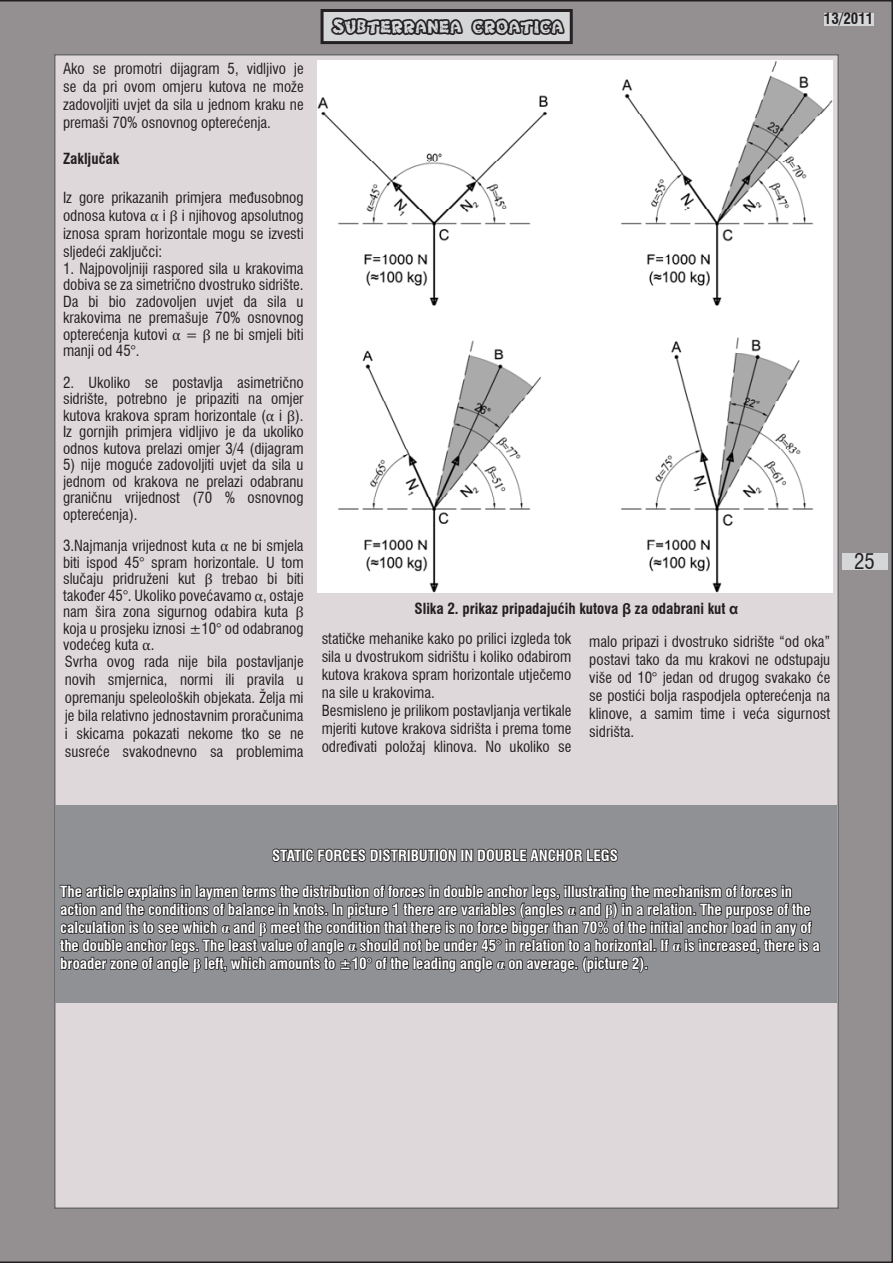
<style>
.page{position:relative;width:893px;height:1263px;background:#948f90}
.page>*{position:absolute;margin:0;border:0;box-sizing:border-box;transform-origin:0 0}
.t1{font:21px "Chlorinar";color:#231f20}
.t2{font:condensed 21px "Swiss 721 BT";color:#231f20}
.List_Paragraph{font:condensed 15px/18px "Swiss 721 BT";color:#231f20;text-align:justify}
.t3{font:700 condensed 15px/18px "Swiss 721 BT";color:#fff}
.Opis_slike{font:700 condensed 15px "Swiss 721 BT";color:#231f20}
.s1{font-family:"Cambria Math";font-stretch:normal}
.s2{font-family:"Arial";font-stretch:normal}
.s3{font-family:"Times New Roman";font-stretch:normal}
</style>
<div class="page">
<div style="left:54px;top:54px;width:785px;height:1155px;background:#ded8da;border:2px solid #6c6d70"></div>
<div style="left:322px;top:10px;width:249px;height:33px;background:#d5d6d8"></div>
<div style="left:321px;top:9px;width:252px;height:35px;border:3px solid #252122"></div>
<div style="left:843px;top:553px;width:45px;height:17px;background:#d5d6d8"></div>
<div style="left:824px;top:13px;width:49px;height:12px;background:#d5d6d8"></div>
<img style="left:317px;top:61px;width:516px;height:531px">
<div style="left:56px;top:805px;width:781px;height:198px;background:#8f9194"></div>
<svg style="left:272px;top:848px;width:346px;height:14px"></svg>
<svg style="left:59px;top:884px;width:762px;height:89px"></svg>
<p class="List_Paragraph" style="left:63px;top:59px;width:242px">Ako se promotri dijagram 5, vidljivo je se da pri ovom omjeru kutova ne može zadovoljiti uvjet da sila u jednom kraku ne premaši 70% osnovnog opterećenja.</p>
<p class="Opis_slike" style="left:63px;top:149px;width:58px">Zaključak</p>
<p class="List_Paragraph" style="left:63px;top:189px;width:242px">Iz gore prikazanih primjera međusobnog odnosa kutova <span class="s1">α</span> i <span class="s1">β</span> i njihovog apsolutnog iznosa spram horizontale mogu se izvesti sljedeći zaključci:</p>
<p class="List_Paragraph" style="left:63px;top:260px;width:242px;line-height:16.5px">1. Najpovoljniji raspored sila u krakovima dobiva se za simetrično dvostruko sidrište.<br>Da bi bio zadovoljen uvjet da sila u krakovima ne premašuje 70% osnovnog opterećenja kutovi <span class="s1">α</span> = <span class="s1">β</span> ne bi smjeli biti manji od 45°.</p>
<p class="List_Paragraph" style="left:63px;top:374px;width:242px;line-height:16.5px">2. Ukoliko se postavlja asimetrično sidrište, potrebno je pripaziti na omjer kutova krakova spram horizontale (<span class="s1">α</span> i <span class="s1">β</span>).<br>Iz gornjih primjera vidljivo je da ukoliko odnos kutova prelazi omjer 3/4 (dijagram</p>
<p class="List_Paragraph" style="left:63px;top:456px;width:242px;line-height:16.5px">5) nije moguće zadovoljiti uvjet da sila u jednom od krakova ne prelazi odabranu graničnu vrijednost (70 % osnovnog opterećenja).</p>
<p class="List_Paragraph" style="left:63px;top:537px;width:242px;line-height:16.5px">3.Najmanja vrijednost kuta <span class="s1">α</span> ne bi smjela biti ispod 45° spram horizontale. U tom slučaju pridruženi kut <span class="s1">β</span> trebao bi biti također 45°. Ukoliko povećavamo <span class="s1">α</span>, ostaje nam šira zona sigurnog odabira kuta <span class="s1">β </span>koja u prosjeku iznosi ±10° od odabranog vodećeg kuta <span class="s1">α</span>.</p>
<p class="List_Paragraph" style="left:65px;top:653px;width:240px">Svrha ovog rada nije bila postavljanje novih smjernica, normi ili pravila u opremanju speleoloških objekata. Želja mi je bila relativno jednostavnim proračunima i skicama pokazati nekome tko se ne susreće svakodnevno sa problemima</p>
<h1 class="t1" style="left:331px;top:17px;width:233px">SUBTERRANEA CROATICA</h1>
<p class="Opis_slike" style="left:824px;top:10px;width:51px">13/2011</p>
<p class="Opis_slike" style="left:414px;top:599px;width:325px">Slika 2. prikaz pripadajućih kutova <span class="s2">β</span> za odabrani kut <span class="s2">α</span></p>
<h1 class="t2" style="left:854px;top:549px;width:22px">25</h1>
<p class="List_Paragraph" style="left:322px;top:630px;width:251px">statičke mehanike kako po prilici izgleda tok sila u dvostrukom sidrištu i koliko odabirom kutova krakova spram horizontale utječemo na sile u krakovima.</p>
<p class="List_Paragraph" style="left:322px;top:702px;width:251px">Besmisleno je prilikom postavljanja vertikale mjeriti kutove krakova sidrišta i prema tome određivati položaj klinova. No ukoliko se</p>
<p class="List_Paragraph" style="left:589px;top:632px;width:242px">malo pripazi i dvostruko sidrište “od oka” postavi tako da mu krakovi ne odstupaju više od 10° jedan od drugog svakako će se postići bolja raspodjela opterećenja na klinove, a samim time i veća sigurnost sidrišta.</p>
<p class="t3" style="left:272px;top:846px;width:347px">STATIC FORCES DISTRIBUTION IN DOUBLE ANCHOR LEGS</p>
<p class="t3" style="left:60px;top:882px;width:761px">The article explains in laymen terms the distribution of forces in double anchor legs, illustrating the mechanism of forces in action and the conditions of balance in knots. In picture 1 there are variables (angles <span class="s3">α</span> and <span class="s3">β</span>) in a relation. The purpose of the calculation is to see which <span class="s3">α</span> and <span class="s3">β</span> meet the condition that there is no force bigger than 70% of the initial anchor load in any of the double anchor legs. The least value of angle <span class="s3">α</span> should not be under 45° in relation to a horizontal. If <span class="s3">α</span> is increased, there is a broader zone of angle <span class="s3">β</span> left, which amounts to ±10° of the leading angle <span class="s3">α</span> on average. (picture 2).</p>
</div>
